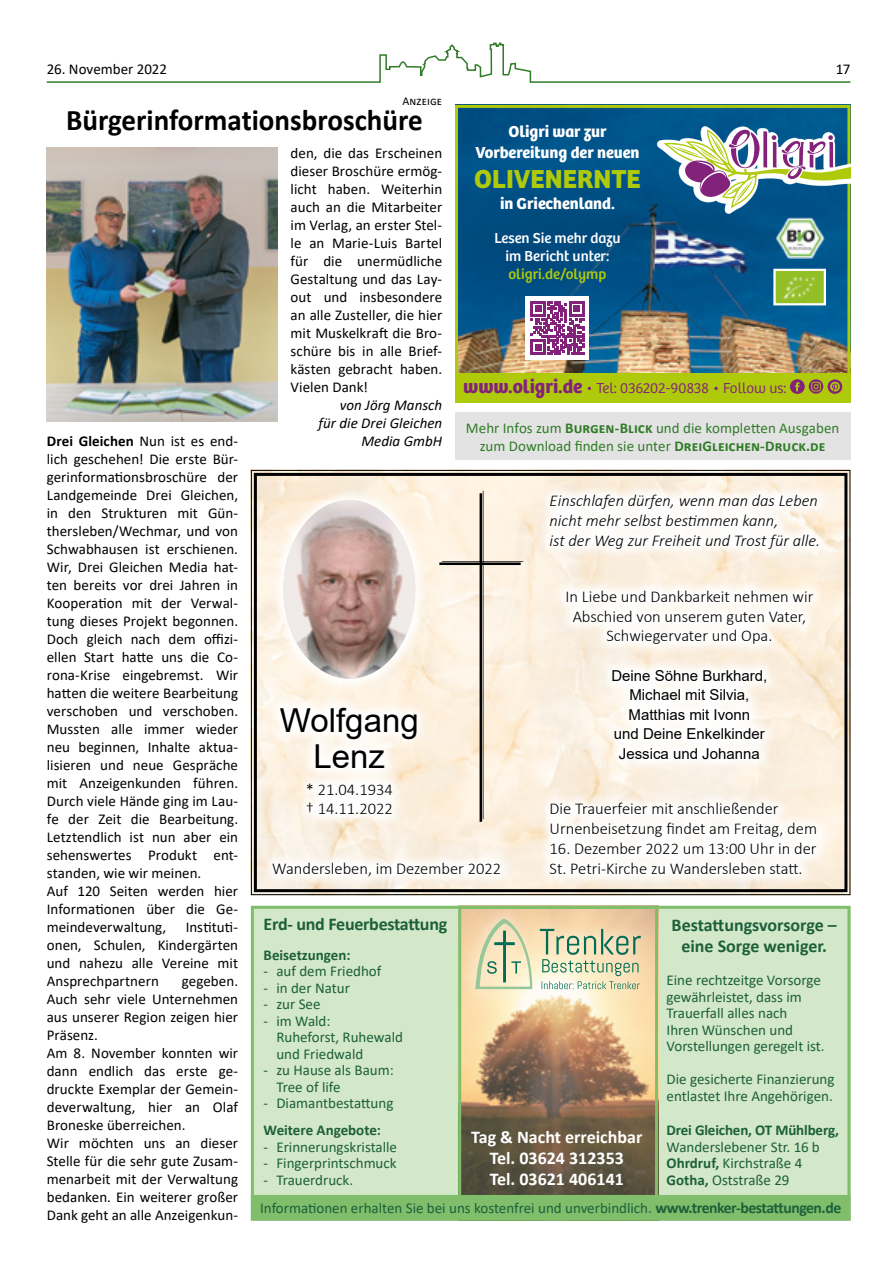
<style>
.page{position:relative;width:893px;height:1263px;background:#fff}
.page>*{position:absolute;margin:0;border:0;box-sizing:border-box;transform-origin:0 0}
.t1{font:33px/36px "Arial";color:#000;text-align:center}
.Headline_1{font:700 30px "Calibri";color:#000}
.t2{font:700 27px "Bree";color:#afca0b}
.t3{font:700 18px/21.6px "Calibri";letter-spacing:-.01em;color:#1c603a;text-align:center}
.t4{font:700 18px/21px "Calibri";color:#fff;text-align:center}
.t5{font:300 16.5px/19.8px "Calibri";color:#000}
.t6{font:italic 300 16.5px/19.8px "Calibri";color:#000}
.t7{font:700 16.5px/21px "Bree";color:#fff;text-align:center}
.Fließtext{font:15px/18px "Calibri";color:#000;text-align:justify}
.t8{font:15px/16.5px "Calibri";color:#1c603a}
.Fließtext-2{font:15px/17.2px "Calibri";color:#317c28;text-align:center}
.t9{font:15px/19.5px "Arial";color:#000;text-align:center}
.t10{font:15px/18px "Bree";color:#fff;text-align:center}
.t11{font:300 15px "Bree";letter-spacing:-.01em;color:#83227a}
.Fließtext-3{font:italic 15px/18px "Calibri";letter-spacing:.005em;color:#000;text-align:right}
.t12{font:700 15px "Calibri";color:#1c603a}
.t13{font:12px "Calibri";letter-spacing:.01em;color:#000}
.s1{color:#afca0b}
.s2{font-weight:700;font-size:19.5px}
.s3{font-weight:700}
.s4{font-weight:700;font-size:15.75px}
</style>
<div class="page">
<svg style="left:46px;top:42px;width:805px;height:41px"></svg>
<div style="left:251px;top:906px;width:599px;height:314px;background:#d3e7c9"></div>
<img style="left:462px;top:910px;width:192px;height:285px">
<div style="left:458px;top:906px;width:200px;height:314px;border:3px solid #80be6c"></div>
<svg style="left:462px;top:910px;width:191px;height:93px;background:#f6dcb6"></svg>
<svg style="left:475px;top:918px;width:166px;height:71px;background:#d6d4b0"></svg>
<div style="left:252px;top:1196px;width:597px;height:23px;background:#80be6c"></div>
<div style="left:251px;top:1195px;width:599px;height:25px;border:3px solid #80be6c"></div>
<div style="left:251px;top:906px;width:599px;height:314px;border:3px solid #80be6c"></div>
<img style="left:459px;top:109px;width:387px;height:264px">
<svg style="left:657px;top:126px;width:193px;height:88px;background:#125f8e"></svg>
<svg style="left:663px;top:129px;width:187px;height:79px"></svg>
<img style="left:775px;top:218px;width:49px;height:41px">
<svg style="left:772px;top:268px;width:55px;height:39px;background:#9bc25e"></svg>
<div style="left:526px;top:296px;width:63px;height:64px;background:#fff"></div>
<svg style="left:531px;top:301px;width:53px;height:53px"></svg>
<div style="left:455px;top:105px;width:207px;height:8px;background:#fff;opacity:.7"></div>
<hr style="left:651px;top:105px;width:198px;height:1px;background:#afca0b">
<div style="left:455px;top:373px;width:395px;height:30px;background:#afca0b"></div>
<svg style="left:790px;top:379px;width:52px;height:15px"></svg>
<svg style="left:251px;top:470px;width:599px;height:425px;background:#ece1d1"></svg>
<div style="left:254px;top:473px;width:593px;height:419px;border:3px solid #000"></div>
<svg style="left:439px;top:491px;width:84px;height:331px;background:#e9dece"></svg>
<svg style="left:537px;top:482px;width:294px;height:405px"></svg>
<svg style="left:267px;top:694px;width:163px;height:134px"></svg>
<svg style="left:260px;top:849px;width:253px;height:40px"></svg>
<svg style="left:270px;top:487px;width:159px;height:205px;background:#fcf1e1"></svg>
<img style="left:283px;top:500px;width:132px;height:179px">
<img style="left:47px;top:148px;width:231px;height:274px">
<div style="left:455px;top:412px;width:395px;height:48px;background:#e3e3e3"></div>
<p class="Fließtext" style="left:47px;top:60px;width:122px">26. November 2022</p>
<p class="Fließtext" style="left:836px;top:60px;width:16px">17</p>
<p class="t13" style="left:402px;top:93px;width:41px">Anzeige</p>
<p class="Headline_1" style="left:66px;top:98px;width:358px">Bürgerinformationsbroschüre</p>
<p class="t7" style="left:475px;top:121px;width:165px">Oligri war zur<br>Vorbereitung der neuen</p>
<p class="t2" style="left:474px;top:163px;width:168px">OLIVENERNTE</p>
<p class="t7" style="left:500px;top:193px;width:116px">in Griechenland.</p>
<p class="t10" style="left:494px;top:230px;width:128px">Lesen Sie mehr dazu im Bericht unter: <span class="s1">oligri.de/olymp</span></p>
<p class="Fließtext" style="left:291px;top:144px;width:153px">den, die das Erscheinen dieser Broschüre ermög&shy;licht haben. Weiterhin auch an die Mitarbeiter im Verlag, an erster Stel&shy;le an Marie-Luis Bartel für die unermüdliche Gestaltung und das Lay&shy;out und insbesondere an alle Zusteller, die hier mit Muskelkraft die Bro&shy;schüre bis in alle Brief&shy;kästen gebracht haben.<br>Vielen Dank!</p>
<p class="Fließtext-3" style="left:340px;top:395px;width:104px">von Jörg Mansch</p>
<p class="Fließtext-3" style="left:319px;top:413px;width:125px">für die Drei Gleichen<br>Media GmbH</p>
<p class="t11" style="left:463px;top:380px;width:325px"><span class="s2">www.oligri.de</span> • Tel: 036202-90838 • Follow us:</p>
<p class="Fließtext-2" style="left:466px;top:419px;width:375px">Mehr Infos zum <span class="s3">Burgen-Blick</span> und die kompletten Ausgaben zum Download finden sie unter <span class="s3">DreiGleichen-Druck.de</span></p>
<p class="Fließtext" style="left:47px;top:432px;width:193px"><span class="s3">Drei Gleichen</span> Nun ist es end&shy;lich geschehen! Die erste Bür&shy;gerinformationsbroschüre der Landgemeinde Drei Gleichen, in den Strukturen mit Gün&shy;thersleben/Wechmar, und von Schwabhausen ist erschienen.<br>Wir, Drei Gleichen Media hat&shy;ten bereits vor drei Jahren in Kooperation mit der Verwal&shy;tung dieses Projekt begonnen.<br>Doch gleich nach dem offizi&shy;ellen Start hatte uns die Co&shy;rona-Krise eingebremst. Wir hatten die weitere Bearbeitung verschoben und verschoben.<br>Mussten alle immer wieder neu beginnen, Inhalte aktua&shy;lisieren und neue Gespräche mit Anzeigenkunden führen.<br>Durch viele Hände ging im Lau&shy;fe der Zeit die Bearbeitung.<br>Letztendlich ist nun aber ein sehenswertes Produkt ent&shy;standen, wie wir meinen.</p>
<p class="Fließtext" style="left:47px;top:882px;width:193px">Auf 120 Seiten werden hier Informationen über die Ge&shy;meindeverwaltung,</p>
<p class="t6" style="left:550px;top:491px;width:272px">Einschlafen dürfen, wenn man das Leben nicht mehr selbst bestimmen kann,<br>ist der Weg zur Freiheit und Trost für alle.</p>
<p class="t5" style="left:565px;top:586px;width:249px;text-align:center">In Liebe und Dankbarkeit nehmen wir<br>Abschied von unserem guten Vater,<br>Schwiegervater und Opa.</p>
<p class="t9" style="left:611px;top:665px;width:157px">Deine Söhne Burkhard,<br>Michael mit Silvia,<br>Matthias mit Ivonn<br>und Deine Enkelkinder<br>Jessica und Johanna</p>
<p class="t1" style="left:280px;top:702px;width:140px">Wolfgang<br>Lenz</p>
<p class="t5" style="left:306px;top:779px;width:88px">* 21.04.1934 † 14.11.2022</p>
<p class="t5" style="left:550px;top:799px;width:269px">Die Trauerfeier mit anschließender<br>Urnen-beisetzung findet am Freitag, dem</p>
<p class="t5" style="left:550px;top:838px;width:268px">16. Dezember 2022 um 13:00 Uhr in der<br>St. Petri-Kirche zu -Wandersleben statt.</p>
<p class="t5" style="left:272px;top:858px;width:230px">Wandersleben, im Dezember 2022</p>
<p class="t3" style="left:264px;top:913px;width:185px">Erd- und Feuerbestattung</p>
<p class="t12" style="left:264px;top:944px;width:88px">Beisetzungen:</p>
<p class="t8" style="left:264px;top:962px;width:119px">- auf dem Friedhof</p>
<p class="t8" style="left:264px;top:979px;width:88px">- in der Natur</p>
<p class="t8" style="left:264px;top:995px;width:58px">- zur See</p>
<p class="t8" style="left:276px;top:1012px;width:128px;text-indent:-13px">- im Wald:<br>Ruheforst, Ruhewald und Friedwald</p>
<p class="t8" style="left:276px;top:1061px;width:119px;text-indent:-13px">- zu Hause als Baum:<br>Tree of life</p>
<p class="t8" style="left:264px;top:1089px;width:131px;line-height:27px">- Diamantbestattung<br><span class="s3">Weitere Angebote:</span></p>
<p class="t8" style="left:264px;top:1138px;width:135px">- Erinnerungskristalle</p>
<p class="t8" style="left:264px;top:1154px;width:135px">- Fingerprintschmuck</p>
<p class="t8" style="left:260px;top:1165px;width:583px;line-height:27.8px">- Trauerdruck.<br>Informationen erhalten Sie bei uns kostenfrei und unverbindlich. <span class="s4">www.trenker-bestattungen.de</span></p>
<p class="t3" style="left:672px;top:913px;width:167px">Bestattungsvorsorge – eine Sorge weniger.</p>
<p class="t8" style="left:666px;top:971px;width:160px">Eine rechtzeitge Vorsorge gewährleistet, dass im<br>Trauerfall alles nach<br>Ihren Wünschen und<br>Vorstellungen geregelt ist.</p>
<p class="t8" style="left:666px;top:1070px;width:170px">Die gesicherte Finanzierung entlastet Ihre Angehörigen.</p>
<p class="t8" style="left:666px;top:1121px;width:174px"><span class="s3">Drei Gleichen, OT Mühlberg,<br></span>Wander-slebener Str. 16 b<br><span class="s3">Ohrdruf,</span> Kirchstraße 4<br><span class="s3">Gotha,</span> Oststraße 29</p>
<p class="Fließtext" style="left:47px;top:918px;width:193px;text-indent:139px">Instituti&shy;onen, Schulen, Kindergärten und nahezu alle Vereine mit Ansprechpartnern</p>
<p class="Fließtext" style="left:47px;top:972px;width:193px;text-indent:135px">gegeben.<br>Auch sehr viele Unternehmen aus unserer Region zeigen hier Präsenz.</p>
<p class="Fließtext" style="left:47px;top:1044px;width:193px">Am 8. November konnten wir dann endlich das erste ge&shy;druckte Exemplar der Gemein&shy;deverwaltung, hier an Olaf Broneske überreichen.</p>
<p class="Fließtext" style="left:47px;top:1134px;width:193px">Wir möchten uns an dieser Stelle für die sehr gute Zusam&shy;menarbeit mit der Verwaltung bedanken. Ein weiterer großer Dank geht an alle Anzeigenkun-</p>
<p class="t4" style="left:471px;top:1126px;width:173px">Tag &amp; Nacht erreichbar<br>Tel. 03624 312353<br>Tel. 03621 406141</p>
</div>
